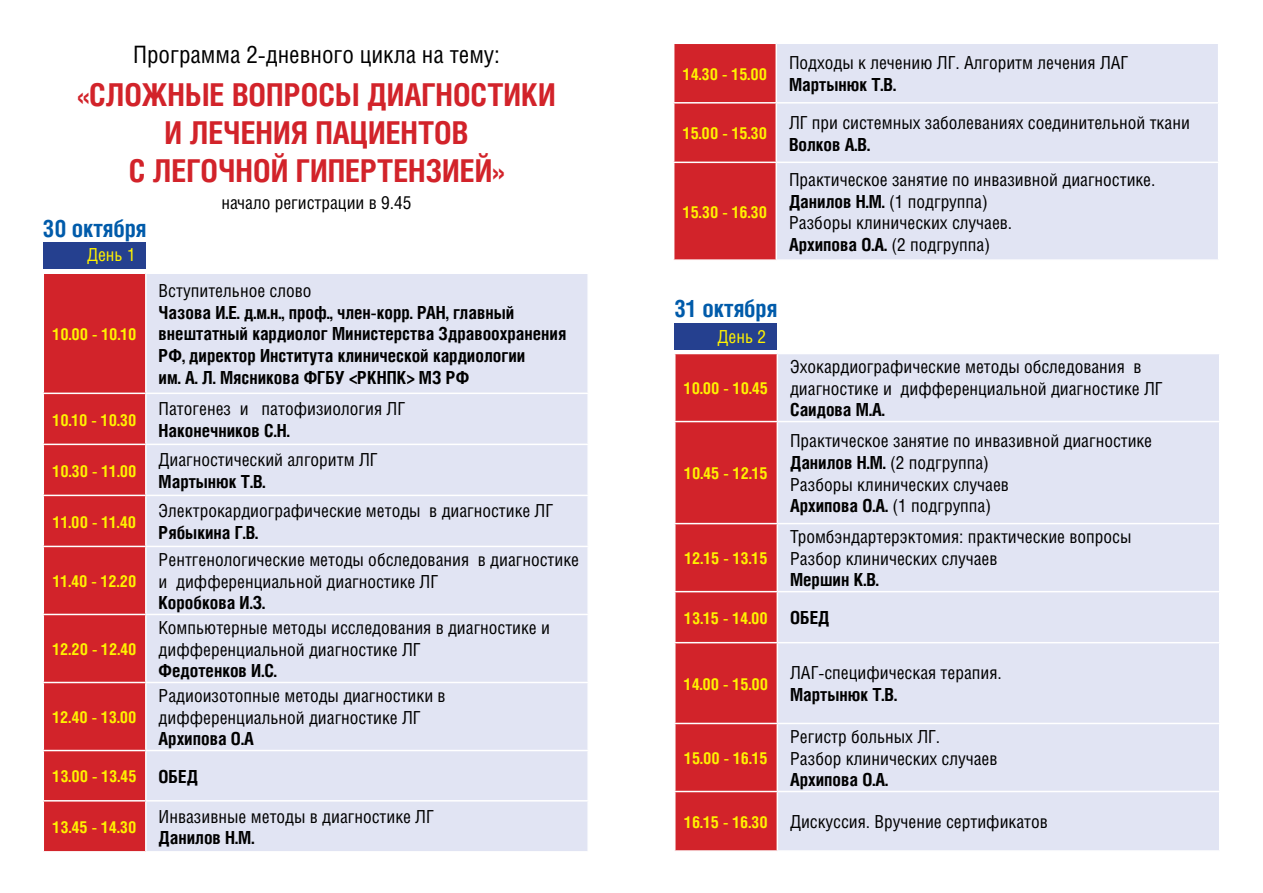
<style>
.page{position:relative;width:1263px;height:893px;background:#fff}
.page>*{position:absolute;margin:0;border:0;box-sizing:border-box;transform-origin:0 0}
.t1{font:700 31.5px/37.8px "Helios Cond";color:#d2232a;text-align:center}
.t2{font:24px "Helios Cond";color:#000}
.t3{font:700 24px "Helios Cond";letter-spacing:-.01em;color:#005baa}
.t4{font:18px/21.6px "Helios Cond";color:#000}
.t5{font:700 18px/21.6px "Helios Cond";color:#000}
.t6{font:18px "Helios Cond";color:#fff200}
.t7{font:700 16.5px "Helios Cond";color:#fff200}
.s1{font-size:18px;color:#000}
.s2{font-weight:700}
.s3{font-weight:700;font-size:16.5px;color:#fff200}
</style>
<div class="page">
<div style="left:44px;top:274px;width:101px;height:577px;background:#d2232a"></div>
<div style="left:147px;top:274px;width:440px;height:577px;background:#e1e4f3"></div>
<hr style="left:43px;top:393px;width:103px;height:1px;background:#fff">
<hr style="left:146px;top:393px;width:443px;height:1px;background:#fff">
<hr style="left:43px;top:444px;width:103px;height:1px;background:#fff">
<hr style="left:146px;top:444px;width:443px;height:1px;background:#fff">
<hr style="left:43px;top:495px;width:103px;height:1px;background:#fff">
<hr style="left:146px;top:495px;width:443px;height:1px;background:#fff">
<hr style="left:43px;top:546px;width:103px;height:1px;background:#fff">
<hr style="left:146px;top:546px;width:443px;height:1px;background:#fff">
<hr style="left:43px;top:614px;width:103px;height:1px;background:#fff">
<hr style="left:146px;top:614px;width:443px;height:1px;background:#fff">
<hr style="left:43px;top:682px;width:103px;height:1px;background:#fff">
<hr style="left:146px;top:682px;width:443px;height:1px;background:#fff">
<hr style="left:43px;top:750px;width:103px;height:1px;background:#fff">
<hr style="left:146px;top:750px;width:443px;height:1px;background:#fff">
<hr style="left:43px;top:800px;width:103px;height:1px;background:#fff">
<hr style="left:146px;top:800px;width:443px;height:1px;background:#fff">
<svg style="left:675px;top:354px;width:102px;height:496px;background:#d32b31"></svg>
<div style="left:778px;top:354px;width:441px;height:496px;background:#e1e4f3"></div>
<hr style="left:674px;top:421px;width:103px;height:1px;background:#fff">
<hr style="left:777px;top:421px;width:443px;height:1px;background:#fff">
<hr style="left:674px;top:523px;width:103px;height:1px;background:#fff">
<hr style="left:777px;top:523px;width:443px;height:1px;background:#fff">
<hr style="left:674px;top:591px;width:103px;height:1px;background:#fff">
<hr style="left:777px;top:591px;width:443px;height:1px;background:#fff">
<hr style="left:674px;top:642px;width:103px;height:1px;background:#fff">
<hr style="left:777px;top:642px;width:443px;height:1px;background:#fff">
<hr style="left:674px;top:723px;width:103px;height:1px;background:#fff">
<hr style="left:777px;top:723px;width:443px;height:1px;background:#fff">
<hr style="left:674px;top:791px;width:103px;height:1px;background:#fff">
<hr style="left:777px;top:791px;width:443px;height:1px;background:#fff">
<div style="left:674px;top:44px;width:101px;height:215px;background:#d2232a"></div>
<div style="left:777px;top:44px;width:441px;height:215px;background:#e1e4f3"></div>
<hr style="left:673px;top:102px;width:103px;height:2px;background:#fff">
<hr style="left:776px;top:102px;width:443px;height:2px;background:#fff">
<hr style="left:673px;top:162px;width:103px;height:1px;background:#fff">
<hr style="left:776px;top:162px;width:443px;height:1px;background:#fff">
<div style="left:43px;top:242px;width:103px;height:27px;background:#25408f"></div>
<div style="left:674px;top:324px;width:102px;height:26px;background:#25408f"></div>
<h2 class="t2" style="left:133px;top:40px;width:368px">Программа 2-дневного цикла на тему:</h2>
<h1 class="t1" style="left:77px;top:75px;width:480px">«СЛОЖНЫЕ ВОПРОСЫ ДИАГНОСТИКИ<br>И ЛЕЧЕНИЯ ПАЦИЕНТОВ<br>С ЛЕГОЧНОЙ ГИПЕРТЕНЗИЕЙ»</h1>
<p class="t4" style="left:222px;top:191px;width:191px">начало регистрации в 9.45</p>
<p class="t6" style="left:87px;top:244px;width:50px">День 1</p>
<h2 class="t3" style="left:43px;top:214px;width:106px">30 октября</h2>
<p class="t7" style="left:53px;top:324px;width:86px">10.00 - 10.10</p>
<p class="t7" style="left:53px;top:410px;width:85px">10.10 - 10.30</p>
<p class="t7" style="left:53px;top:461px;width:85px">10.30 - 11.00</p>
<p class="t7" style="left:53px;top:512px;width:85px">11.00 - 11.40</p>
<p class="t7" style="left:53px;top:571px;width:85px">11.40 - 12.20</p>
<p class="t7" style="left:52px;top:639px;width:86px">12.20 - 12.40</p>
<p class="t4" style="left:159px;top:280px;width:154px">Вступительное слово</p>
<p class="t5" style="left:159px;top:301px;width:409px">Чазова И.Е. д.м.н., проф., член-корр. РАН, главный внештатный кардиолог Министерства Здравоохранения РФ, директор Института клинической кардиологии<br>им. А. Л. Мясникова ФГБУ &lt;РКНПК&gt; МЗ РФ</p>
<p class="t4" style="left:159px;top:398px;width:248px">Патогенез и патофизиология ЛГ</p>
<p class="t5" style="left:159px;top:419px;width:133px">Наконечников С.Н.</p>
<p class="t4" style="left:159px;top:449px;width:220px">Диагностический алгоритм ЛГ</p>
<p class="t5" style="left:159px;top:470px;width:108px">Мартынюк Т.В.</p>
<p class="t4" style="left:159px;top:500px;width:396px">Электрокардиографические методы в диагностике ЛГ</p>
<p class="t5" style="left:159px;top:521px;width:101px">Рябыкина Г.В.</p>
<p class="t4" style="left:159px;top:548px;width:422px">Рентгенологические методы обследования в диагностике и дифференциальной диагностике ЛГ</p>
<p class="t5" style="left:159px;top:591px;width:108px">Коробкова И.З.</p>
<p class="t4" style="left:159px;top:616px;width:393px">Компьютерные методы исследования в диагностике и дифференциальной диагностике ЛГ</p>
<p class="t5" style="left:159px;top:659px;width:120px">Федотенков И.С.</p>
<p class="t4" style="left:159px;top:684px;width:289px">Радиоизотопные методы диагностики в дифференциальной диагностике ЛГ</p>
<p class="t5" style="left:159px;top:728px;width:97px">Архипова О.А</p>
<p class="t7" style="left:53px;top:767px;width:147px">13.00 - 13.45 <span class="s1">ОБЕД</span></p>
<p class="t7" style="left:53px;top:817px;width:85px">13.45 - 14.30</p>
<p class="t7" style="left:52px;top:707px;width:86px">12.40 - 13.00</p>
<p class="t4" style="left:159px;top:805px;width:277px">Инвазивные методы в диагностике ЛГ</p>
<p class="t5" style="left:159px;top:827px;width:97px">Данилов Н.М.</p>
<p class="t7" style="left:683px;top:64px;width:86px">14.30 - 15.00</p>
<p class="t7" style="left:683px;top:123px;width:86px">15.00 - 15.30</p>
<p class="t7" style="left:683px;top:202px;width:86px">15.30 - 16.30</p>
<p class="t4" style="left:789px;top:52px;width:341px">Подходы к лечению ЛГ. Алгоритм лечения ЛАГ</p>
<p class="t5" style="left:789px;top:73px;width:108px">Мартынюк Т.В.</p>
<p class="t4" style="left:789px;top:111px;width:402px">ЛГ при системных заболеваниях соединительной ткани</p>
<p class="t5" style="left:789px;top:133px;width:82px">Волков А.В.</p>
<p class="t4" style="left:789px;top:168px;width:368px">Практическое занятие по инвазивной диагностике.<br><span class="s2">Данилов Н.М.</span> (1 подгруппа)<br>Разборы клинических случаев.<br><span class="s2">Архипова О.А.</span> (2 подгруппа)</p>
<h2 class="t3" style="left:674px;top:294px;width:105px">31 октября</h2>
<p class="t6" style="left:718px;top:325px;width:50px">День 2</p>
<p class="t7" style="left:684px;top:378px;width:86px">10.00 - 10.45</p>
<p class="t7" style="left:684px;top:463px;width:85px">10.45 - 12.15</p>
<p class="t4" style="left:790px;top:355px;width:374px">Эхокардиографические методы обследования в диагностике и дифференциальной диагностике ЛГ</p>
<p class="t5" style="left:790px;top:399px;width:96px">Саидова М.А.</p>
<p class="t4" style="left:790px;top:430px;width:364px">Практическое занятие по инвазивной диагностике <span class="s2">Данилов Н.М.</span> (2 подгруппа)<br>Разборы клинических случаев<br><span class="s2">Архипова О.А.</span> (1 подгруппа)</p>
<p class="t4" style="left:790px;top:526px;width:343px">Тромбэндартерэктомия: практические вопросы<br>Разбор клинических случаев</p>
<p class="t5" style="left:790px;top:569px;width:90px">Мершин К.В.</p>
<p class="t7" style="left:684px;top:608px;width:147px">13.15 - 14.00 <span class="s1">ОБЕД</span></p>
<p class="t7" style="left:684px;top:549px;width:85px">12.15 - 13.15</p>
<p class="t7" style="left:684px;top:674px;width:86px">14.00 - 15.00</p>
<p class="t4" style="left:790px;top:662px;width:213px">ЛАГ-специфическая терапия.</p>
<p class="t5" style="left:790px;top:683px;width:108px">Мартынюк Т.В.</p>
<p class="t4" style="left:790px;top:725px;width:209px">Регистр больных ЛГ.<br>Разбор клинических случаев</p>
<p class="t5" style="left:790px;top:768px;width:100px">Архипова О.А.</p>
<p class="t4" style="left:684px;top:811px;width:365px"><span class="s3">16.15 - 16.30</span> Дискуссия. Вручение сертификатов</p>
<p class="t7" style="left:684px;top:748px;width:85px">15.00 - 16.15</p>
</div>
